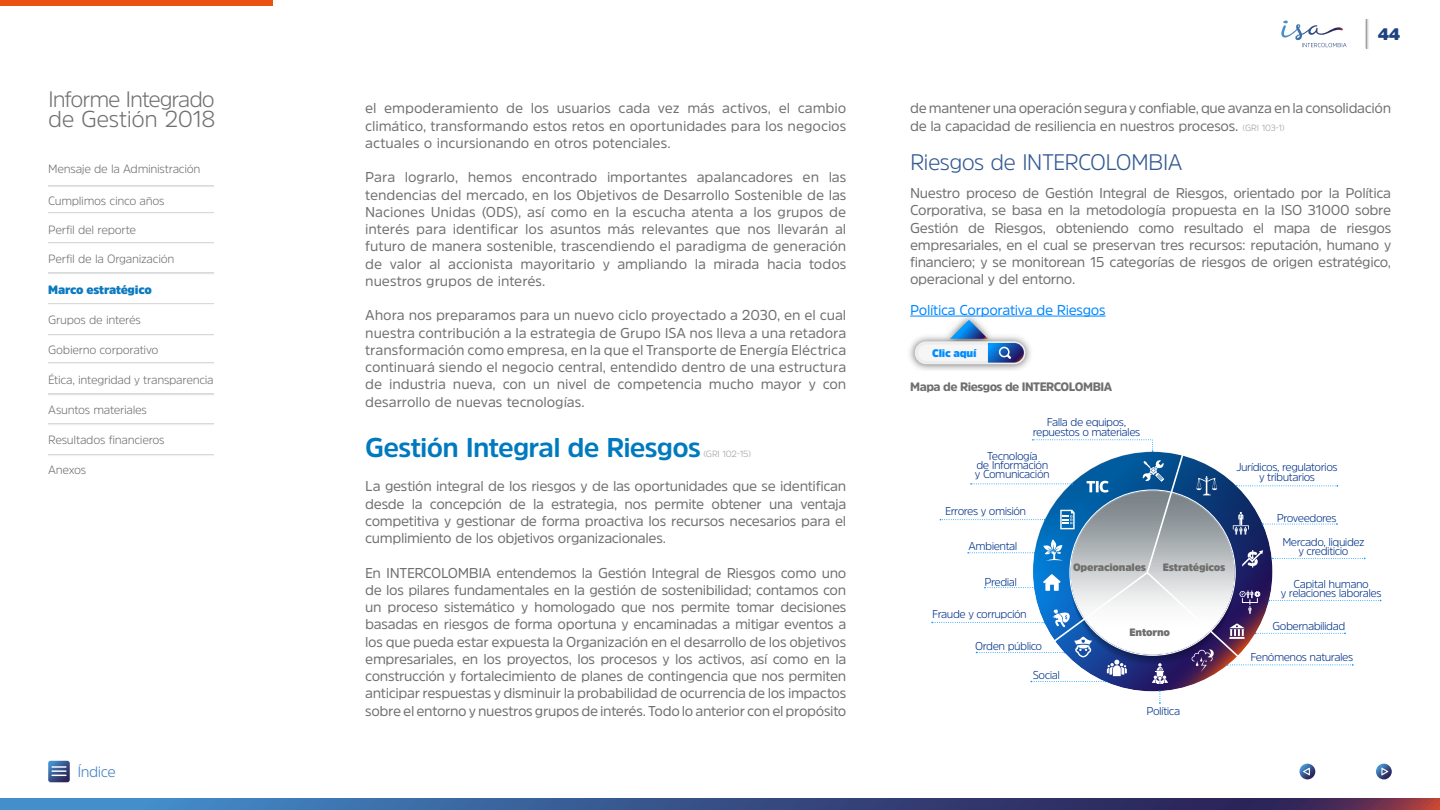
<style>
.page{position:relative;width:1440px;height:810px;background:#fff}
.page>*{position:absolute;margin:0;border:0;box-sizing:border-box;transform-origin:0 0}
.t1{font:700 27px "Amsi Pro";letter-spacing:-.03em;color:#007abf}
.t2{font:300 23.02px "Amsi Pro";letter-spacing:-.02em;color:#717070}
.t3{font:300 22.5px "Amsi Pro";letter-spacing:-.03em;color:#335991}
.t4{font:300 22.27px "Amsi Pro";letter-spacing:-.05em;color:#717070}
.t5{font:900 16.5px "Amsi Pro";color:#1d4381}
.t6{font:300 15px "Amsi Pro";letter-spacing:-.035em;color:#3f7fc1}
.t7{font:14.25px/17.2px "Amsi Pro";letter-spacing:-.025em;color:#706f6f;text-align:justify}
.t8{font:14.25px "Amsi Pro";letter-spacing:-.025em;color:#0087ff}
.t9{font:900 12.15px "Amsi Pro";letter-spacing:-.04em;color:#706f6f}
.t10{font:300 12px "Amsi Pro";letter-spacing:-.025em;color:#717070}
.t11{font:900 12px "Amsi Pro";letter-spacing:-.02em;color:#0b7abf}
.t12{font:300 11.4px/9.1px "Amsi Pro";letter-spacing:-.045em;color:#003087;text-align:center}
.t13{font:900 10.88px "Amsi Pro";letter-spacing:-.02em;color:#008cff}
.t14{font:900 10.65px "Amsi Pro";letter-spacing:-.02em;color:#706f6f}
.t15{font:300 9px "Amsi Pro";letter-spacing:-.035em;color:#9d9d9c}
.s1{font-weight:300;font-size:9px;color:#9d9d9c}
</style>
<div class="page">
<svg style="left:0;top:799px;width:1440px;height:11px;background:#3d548a"></svg>
<svg style="left:1367px;top:20px;width:2px;height:28px"></svg>
<svg style="left:1366px;top:20px;width:1px;height:28px"></svg>
<svg style="left:1281px;top:21px;width:66px;height:26px"></svg>
<div style="left:0;top:0;width:273px;height:6px;background:#e95212"></div>
<svg style="left:49px;top:212px;width:165px;height:1px"></svg>
<svg style="left:49px;top:186px;width:165px;height:1px"></svg>
<svg style="left:49px;top:242px;width:165px;height:1px"></svg>
<svg style="left:49px;top:334px;width:165px;height:1px"></svg>
<svg style="left:49px;top:394px;width:165px;height:1px"></svg>
<svg style="left:49px;top:454px;width:165px;height:2px"></svg>
<svg style="left:49px;top:362px;width:165px;height:2px"></svg>
<svg style="left:49px;top:424px;width:165px;height:1px"></svg>
<svg style="left:49px;top:303px;width:165px;height:1px"></svg>
<svg style="left:49px;top:273px;width:165px;height:1px"></svg>
<svg style="left:48px;top:761px;width:22px;height:21px"></svg>
<svg style="left:1376px;top:764px;width:16px;height:15px"></svg>
<svg style="left:1381px;top:767px;width:7px;height:9px"></svg>
<svg style="left:1300px;top:764px;width:15px;height:15px"></svg>
<svg style="left:1303px;top:767px;width:7px;height:9px"></svg>
<svg style="left:931px;top:439px;width:450px;height:245px"></svg>
<svg style="left:1159px;top:690px;width:2px;height:14px"></svg>
<hr style="left:910px;top:316px;width:196px;height:1px;background:#0087ff">
<img style="left:909px;top:315px;width:128px;height:55px">
<div style="left:916px;top:343px;width:108px;height:20px;background:#f6f6f6;border-radius:10px"></div>
<div style="left:915px;top:341px;width:111px;height:23px;border:3px solid #ededed;border-radius:10px"></div>
<svg style="left:950px;top:320px;width:74px;height:43px"></svg>
<h3 class="t4" style="left:48px;top:83px;width:168px">Informe Integrado</h3>
<h2 class="t2" style="left:48px;top:103px;width:169px">de Gestión 2018</h2>
<p class="t10" style="left:48px;top:161px;width:154px">Mensaje de la Administración</p>
<p class="t10" style="left:48px;top:192px;width:118px">Cumplimos cinco años</p>
<p class="t10" style="left:48px;top:222px;width:90px">Perfil del reporte</p>
<p class="t10" style="left:48px;top:251px;width:128px">Perfil de la Organización</p>
<p class="t11" style="left:48px;top:282px;width:105px">Marco estratégico</p>
<p class="t10" style="left:48px;top:312px;width:94px">Grupos de interés</p>
<p class="t10" style="left:48px;top:342px;width:112px">Gobierno corporativo</p>
<p class="t10" style="left:48px;top:372px;width:167px">Ética, integridad y transparencia</p>
<p class="t10" style="left:48px;top:402px;width:100px">Asuntos materiales</p>
<p class="t10" style="left:48px;top:432px;width:118px">Resultados financieros</p>
<p class="t10" style="left:48px;top:462px;width:40px">Anexos</p>
<p class="t6" style="left:77px;top:761px;width:40px">Índice</p>
<p class="t7" style="left:365px;top:99px;width:483px">el empoderamiento de los usuarios cada vez más activos, el cambio climático, transformando estos retos en oportunidades para los negocios actuales o incursionando en otros potenciales.</p>
<p class="t7" style="left:365px;top:168px;width:483px">Para lograrlo, hemos encontrado importantes apalancadores en las tendencias del mercado, en los Objetivos de Desarrollo Sostenible de las Naciones Unidas (ODS), así como en la escucha atenta a los grupos de interés para identificar los asuntos más relevantes que nos llevarán al futuro de manera sostenible, trascendiendo el paradigma de generación de valor al accionista mayoritario y ampliando la mirada hacia todos nuestros grupos de interés.</p>
<p class="t7" style="left:365px;top:306px;width:483px">Ahora nos preparamos para un nuevo ciclo proyectado a 2030, en el cual nuestra contribución a la estrategia de Grupo ISA nos lleva a una retadora transformación como empresa, en la que el Transporte de Energía Eléctrica continuará siendo el negocio central, entendido dentro de una estructura de industria nueva, con un nivel de competencia mucho mayor y con desarrollo de nuevas tecnologías.</p>
<h1 class="t1" style="left:365px;top:429px;width:337px">Gestión Integral de Riesgos</h1>
<p class="t15" style="left:703px;top:448px;width:50px">(GRI 102-15)</p>
<p class="t7" style="left:365px;top:477px;width:483px">La gestión integral de los riesgos y de las oportunidades que se identifican desde la concepción de la estrategia, nos permite obtener una ventaja competitiva y gestionar de forma proactiva los recursos necesarios para el cumplimiento de los objetivos organizacionales.</p>
<p class="t7" style="left:365px;top:564px;width:483px">En INTERCOLOMBIA entendemos la Gestión Integral de Riesgos como uno de los pilares fundamentales en la gestión de sostenibilidad; contamos con un proceso sistemático y homologado que nos permite tomar decisiones basadas en riesgos de forma oportuna y encaminadas a mitigar eventos a los que pueda estar expuesta la Organización en el desarrollo de los objetivos empresariales, en los proyectos, los procesos y los activos, así como en la construcción y fortalecimiento de planes de contingencia que nos permiten anticipar respuestas y disminuir la probabilidad de ocurrencia de los impactos sobre el entorno y nuestros grupos de interés. Todo lo anterior con el propósito</p>
<p class="t5" style="left:1378px;top:23px;width:24px">44</p>
<p class="t7" style="left:910px;top:100px;width:483px">de mantener una operación segura y confiable, que avanza en la consolidación de la capacidad de resiliencia en nuestros procesos. <span class="s1">(GRI 103-1)</span></p>
<h3 class="t3" style="left:910px;top:146px;width:274px">Riesgos de INTERCOLOMBIA</h3>
<p class="t7" style="left:910px;top:184px;width:483px">Nuestro proceso de Gestión Integral de Riesgos, orientado por la Política Corporativa, se basa en la metodología propuesta en la ISO 31000 sobre Gestión de Riesgos, obteniendo como resultado el mapa de riesgos empresariales, en el cual se preservan tres recursos: reputación, humano y financiero; y se monitorean 15 categorías de riesgos de origen estratégico, operacional y del entorno.</p>
<p class="t8" style="left:910px;top:300px;width:197px">Política Corporativa de Riesgos</p>
<p class="t13" style="left:932px;top:345px;width:46px">Clic aquí</p>
<p class="t9" style="left:910px;top:378px;width:203px">Mapa de Riesgos de INTERCOLOMBIA</p>
<p class="t12" style="left:1033px;top:418px;width:109px">Falla de equipos, repuestos o materiales</p>
<p class="t12" style="left:975px;top:451px;width:76px">Tecnología<br>de Información y Comunicación</p>
<p class="t12" style="left:945px;top:507px;width:83px">Errores y omisión</p>
<p class="t12" style="left:969px;top:541px;width:50px">Ambiental</p>
<p class="t12" style="left:985px;top:577px;width:34px">Predial</p>
<p class="t12" style="left:932px;top:609px;width:96px">Fraude y corrupción</p>
<p class="t12" style="left:975px;top:641px;width:69px">Orden público</p>
<p class="t12" style="left:1033px;top:670px;width:29px">Social</p>
<p class="t14" style="left:1073px;top:560px;width:75px">Operacionales</p>
<p class="t14" style="left:1163px;top:560px;width:64px">Estratégicos</p>
<p class="t14" style="left:1130px;top:625px;width:42px">Entorno</p>
<p class="t12" style="left:1146px;top:706px;width:35px">Política</p>
<p class="t12" style="left:1237px;top:463px;width:103px">Jurídicos, regulatorios y tributarios</p>
<p class="t12" style="left:1282px;top:505px;width:84px;line-height:24.3px;text-align:left;text-indent:-5px">Proveedores<br>Mercado, liquidez</p>
<p class="t12" style="left:1298px;top:547px;width:52px">y crediticio</p>
<p class="t12" style="left:1281px;top:579px;width:102px">Capital humano<br>y relaciones laborales</p>
<p class="t12" style="left:1273px;top:621px;width:74px">Gobernabilidad</p>
<p class="t12" style="left:1250px;top:652px;width:104px">Fenómenos naturales</p>
</div>
